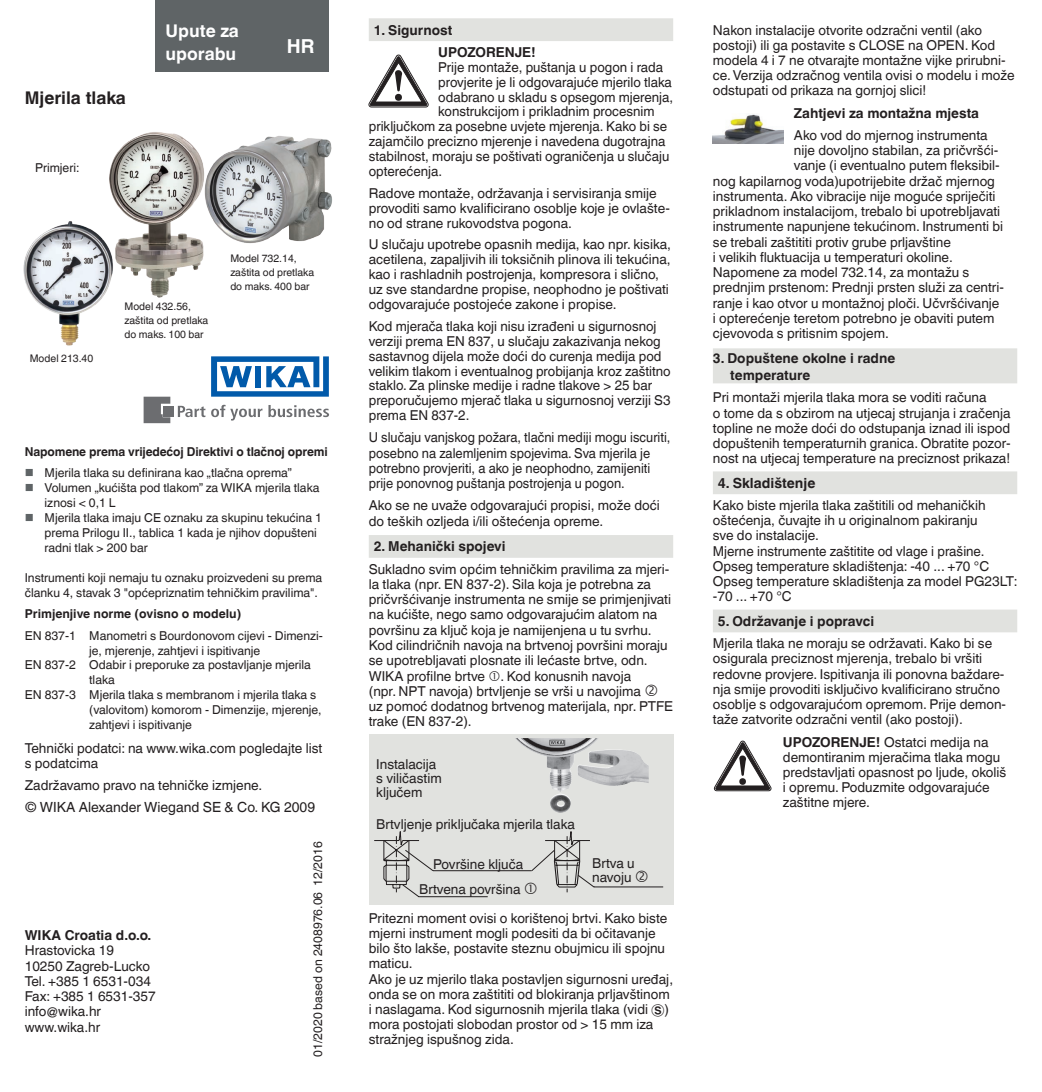
<style>
.page{position:relative;width:1042px;height:1092px;background:#fff}
.page>*{position:absolute;margin:0;border:0;box-sizing:border-box;transform-origin:0 0}
.t1{font:700 19.25px "Helvetica World";color:#fff}
.t2{font:700 17.5px/22.8px "Helvetica World";color:#fff}
.t3{font:700 17.5px "Helvetica World";color:#231f20}
.t4{font:14px "Helvetica World";color:#231f20}
.t5{font:700 14px "Helvetica World";color:#231f20}
.t6{font:13.65px/15.2px "Helvetica World";color:#231f20}
.t7{font:13.65px/15.2px "Helvetica World";color:#231f20;scale:.95 1}
.t8{font:700 13.65px/22.2px "Helvetica World";color:#231f20}
.t9{font:12.25px/14.9px "Helvetica World";color:#231f20}
.t10{font:700 12.25px "Helvetica World";letter-spacing:-.01em;color:#231f20}
.t11{font:10.5px/14px "Helvetica World";color:#231f20}
.s1{font-family:"Wika"}
.s2{font-weight:700}
</style>
<div class="page">
<div style="left:155px;top:0;width:173px;height:72px;background:#5f6466"></div>
<img style="left:23px;top:132px;width:309px;height:214px">
<svg style="left:178px;top:406px;width:27px;height:11px"></svg>
<svg style="left:211px;top:405px;width:51px;height:15px"></svg>
<svg style="left:268px;top:405px;width:61px;height:12px"></svg>
<div style="left:164px;top:406px;width:10px;height:10px;background:#6c6d70"></div>
<svg style="left:144px;top:396px;width:26px;height:27px"></svg>
<svg style="left:211px;top:356px;width:118px;height:40px"></svg>
<svg style="left:369px;top:55px;width:59px;height:52px"></svg>
<img style="left:713px;top:114px;width:71px;height:30px">
<div style="left:369px;top:18px;width:304px;height:23px;background:#e1e2df"></div>
<div style="left:369px;top:535px;width:304px;height:22px;background:#e1e2df"></div>
<div style="left:713px;top:348px;width:304px;height:35px;background:#e1e2df"></div>
<div style="left:713px;top:471px;width:304px;height:23px;background:#e1e2df"></div>
<div style="left:713px;top:609px;width:304px;height:23px;background:#e1e2df"></div>
<svg style="left:714px;top:741px;width:57px;height:49px"></svg>
<div style="left:369px;top:734px;width:304px;height:170px;background:#e1e2df"></div>
<img style="left:515px;top:738px;width:60px;height:53px">
<svg style="left:374px;top:831px;width:289px;height:66px"></svg>
<p class="t2" style="left:166px;top:20px;width:75px">Upute za uporabu</p>
<p class="t8" style="left:438px;top:19px;width:99px;text-indent:-65px">1. Sigurnost<br>UPOZORENJE!</p>
<p class="t6" style="left:438px;top:59px;width:226px">Prije montaže, puštanja u pogon i rada</p>
<p class="t6" style="left:438px;top:74px;width:235px">provjerite je li odgovarajuće mjerilo tlaka</p>
<p class="t6" style="left:438px;top:89px;width:236px">odabrano u skladu s opsegom mjerenja,</p>
<p class="t6" style="left:438px;top:104px;width:218px">konstrukcijom i prikladnim procesnim</p>
<p class="t6" style="left:369px;top:119px;width:300px">priključkom za posebne uvjete mjerenja. Kako bi se</p>
<p class="t6" style="left:369px;top:134px;width:298px">zajamčilo precizno mjerenje i navedena dugotrajna</p>
<p class="t6" style="left:369px;top:149px;width:302px">stabilnost, moraju se poštivati ograničenja u slučaju</p>
<p class="t6" style="left:369px;top:164px;width:75px">opterećenja.</p>
<p class="t6" style="left:369px;top:186px;width:303px">Radove montaže, održavanja i servisiranja smije provoditi samo kvalificirano osoblje koje je ovlašte&shy;no od strane rukovodstva pogona.</p>
<p class="t6" style="left:369px;top:237px;width:304px">U slučaju upotrebe opasnih medija, kao npr. kisika, acetilena, zapaljivih ili toksičnih plinova ili tekućina, kao i rashladnih postrojenja, kompresora i slično, uz sve standardne propise, neophodno je poštivati odgovarajuće postojeće zakone i propise.</p>
<p class="t6" style="left:369px;top:319px;width:303px">Kod mjerača tlaka koji nisu izrađeni u sigurnosnoj verziji prema EN 837, u slučaju zakazivanja nekog sastavnog dijela može doći do curenja medija pod velikim tlakom i eventualnog probijanja kroz zaštitno staklo. Za plinske medije i radne tlakove &gt; 25 bar preporučujemo mjerač tlaka u sigurnosnoj verziji S3 prema EN 837-2.</p>
<p class="t7" style="left:369px;top:430px;width:319px">U slučaju vanjskog požara, tlačni mediji mogu iscuriti, posebno na zalemljenim spojevima. Sva mjerila je potrebno provjeriti, a ako je neophodno, zamijeniti prije ponovnog puštanja postrojenja u pogon.</p>
<p class="t6" style="left:369px;top:498px;width:293px">Ako se ne uvaže odgovarajući propisi, može doći do teških ozljeda i/ili oštećenja opreme.</p>
<p class="t8" style="left:374px;top:535px;width:133px">2. Mehanički spojevi</p>
<p class="t6" style="left:369px;top:561px;width:306px">Sukladno svim općim tehničkim pravilima za mjeri&shy;la tlaka (npr. EN 837-2). Sila koja je potrebna za pričvršćivanje instrumenta ne smije se primjenjivati na kućište, nego samo odgovarajućim alatom na površinu za ključ koja je namijenjena u tu svrhu.<br>Kod cilindričnih navoja na brtvenoj površini moraju se upotrebljavati plosnate ili lećaste brtve, odn.<br>WIKA profilne brtve . Kod konusnih navoja<br>(npr. NPT navoja) brtvljenje se vrši u navojima<br>uz pomoć dodatnog brtvenog materijala, npr. PTFE trake (EN 837-2).</p>
<h1 class="t1" style="left:287px;top:35px;width:29px">HR</h1>
<p class="t3" style="left:25px;top:87px;width:103px">Mjerila tlaka</p>
<p class="t9" style="left:35px;top:160px;width:46px">Primjeri:</p>
<p class="t11" style="left:230px;top:251px;width:85px">Model 732.14, zaštita od pretlaka do maks. 400 bar</p>
<p class="t11" style="left:124px;top:299px;width:85px">Model 432.56, zaštita od pretlaka do maks. 100 bar</p>
<p class="t11" style="left:30px;top:352px;width:65px">Model 213.40</p>
<p class="t10" style="left:25px;top:444px;width:304px">Napomene prema vrijedećoj Direktivi o tlačnoj opremi</p>
<p class="t9" style="left:45px;top:465px;width:279px">Mjerila tlaka su definirana kao „tlačna oprema” Volumen „kućišta pod tlakom” za WIKA mjerila tlaka iznosi &lt; 0,1 L<br>Mjerila tlaka imaju CE oznaku za skupinu tekućina 1 prema Prilogu II., tablica 1 kada je njihov dopušteni radni tlak &gt; 200 bar</p>
<p class="t9" style="left:25px;top:569px;width:299px">Instrumenti koji nemaju tu oznaku proizvedeni su prema članku 4, stavak 3 "općepriznatim tehničkim pravilima".</p>
<p class="t10" style="left:25px;top:606px;width:218px">Primjenjive norme (ovisno o modelu)</p>
<p class="t9" style="left:25px;top:628px;width:300px">EN 837-1 Manometri s Bourdonovom cijevi - Dimenzi-</p>
<p class="t9" style="left:89px;top:643px;width:173px">je, mjerenje, zahtjevi i ispitivanje</p>
<p class="t9" style="left:25px;top:657px;width:288px">EN 837-2 Odabir i preporuke za postavljanje mjerila</p>
<p class="t9" style="left:89px;top:672px;width:27px">tlaka</p>
<p class="t9" style="left:25px;top:687px;width:293px">EN 837-3 Mjerila tlaka s membranom i mjerila tlaka s</p>
<p class="t9" style="left:89px;top:702px;width:234px">(valovitom) komorom - Dimenzije, mjerenje,</p>
<p class="t9" style="left:89px;top:717px;width:104px">zahtjevi i ispitivanje</p>
<p class="t6" style="left:25px;top:740px;width:299px">Tehnički podatci: na www.wika.com pogledajte list s podatcima</p>
<p class="t6" style="left:25px;top:778px;width:239px">Zadržavamo pravo na tehničke izmjene.</p>
<p class="t4" style="left:25px;top:798px;width:292px">© WIKA Alexander Wiegand SE &amp; Co. KG 2009</p>
<p class="t6" style="left:376px;top:757px;width:67px;line-height:14px">Instalacija s viličastim ključem</p>
<p class="t6" style="left:376px;top:816px;width:200px">Brtvljenje priključaka mjerila tlaka</p>
<p class="t8" style="left:25px;top:924px;width:128px">WIKA Croatia d.o.o.</p>
<p class="t6" style="left:25px;top:943px;width:132px">Hrastovicka 19<br>10250 Zagreb-Lucko<br>Tel. +385 1 6531-034<br>Fax: +385 1 6531-357 info@wika.hr www.wika.hr</p>
<p class="t9" style="left:310px;top:1056px;width:217px;rotate:-90deg">01/2020 based on 2408976.06 12/2016</p>
<p class="t6" style="left:419px;top:851px;width:105px;line-height:25.4px;text-align:right">Površine ključa<br>Brtvena površina</p>
<p class="t6" style="left:592px;top:856px;width:44px;line-height:14px">Brtva u navoju</p>
<p class="t6" style="left:369px;top:910px;width:306px">Pritezni moment ovisi o korištenoj brtvi. Kako biste mjerni instrument mogli podesiti da bi očitavanje bilo što lakše, postavite steznu obujmicu ili spojnu maticu.<br>Ako je uz mjerilo tlaka postavljen sigurnosni uređaj, onda se on mora zaštititi od blokiranja prljavštinom i naslagama. Kod sigurnosnih mjerila tlaka (vidi <span class="s1">k</span>) mora postojati slobodan prostor od &gt; 15 mm iza stražnjeg ispušnog zida.</p>
<p class="t6" style="left:713px;top:22px;width:303px">Nakon instalacije otvorite odzračni ventil (ako postoji) ili ga postavite s CLOSE na OPEN. Kod modela 4 i 7 ne otvarajte montažne vijke prirubni&shy;ce. Verzija odzračnog ventila ovisi o modelu i može odstupati od prikaza na gornjoj slici!</p>
<p class="t8" style="left:794px;top:102px;width:187px">Zahtjevi za montažna mjesta</p>
<p class="t6" style="left:794px;top:128px;width:195px">Ako vod do mjernog instrumenta</p>
<p class="t6" style="left:794px;top:143px;width:206px">nije dovoljno stabilan, za pričvršći-</p>
<p class="t6" style="left:794px;top:158px;width:207px">vanje (i eventualno putem fleksibil-</p>
<p class="t6" style="left:713px;top:173px;width:283px">nog kapilarnog voda)upotrijebite držač mjernog</p>
<p class="t6" style="left:713px;top:188px;width:284px">instrumenta. Ako vibracije nije moguće spriječiti</p>
<p class="t6" style="left:713px;top:204px;width:289px">prikladnom instalacijom, trebalo bi upotrebljavati</p>
<p class="t6" style="left:713px;top:219px;width:292px">instrumente napunjene tekućinom. Instrumenti bi</p>
<p class="t6" style="left:713px;top:234px;width:239px">se trebali zaštititi protiv grube prljavštine</p>
<p class="t6" style="left:713px;top:249px;width:241px">i velikih fluktuacija u temperaturi okoline.</p>
<p class="t6" style="left:713px;top:265px;width:258px">Napomene za model 732.14, za montažu s</p>
<p class="t6" style="left:713px;top:280px;width:292px">prednjim prstenom: Prednji prsten služi za centri-</p>
<p class="t6" style="left:713px;top:295px;width:288px">ranje i kao otvor u montažnoj ploči. Učvršćivanje</p>
<p class="t6" style="left:713px;top:310px;width:283px">i opterećenje teretom potrebno je obaviti putem</p>
<p class="t6" style="left:713px;top:325px;width:177px">cjevovoda s pritisnim spojem.</p>
<p class="t8" style="left:730px;top:349px;width:166px;line-height:17.5px;text-indent:-17px">3. Dopuštene okolne i radne temperature</p>
<p class="t6" style="left:713px;top:390px;width:299px">Pri montaži mjerila tlaka mora se voditi računa<br>o tome da s obzirom na utjecaj strujanja i zračenja topline ne može doći do odstupanja iznad ili ispod dopuštenih temperaturnih granica. Obratite pozor&shy;nost na utjecaj temperature na preciznost prikaza!</p>
<p class="t5" style="left:718px;top:474px;width:99px">4. Skladištenje</p>
<p class="t6" style="left:713px;top:497px;width:306px">Kako biste mjerila tlaka zaštitili od mehaničkih oštećenja, čuvajte ih u originalnom pakiranju<br>sve do instalacije.<br>Mjerne instrumente zaštitite od vlage i prašine.<br>Opseg temperature skladištenja: -40 ... +70 °C Opseg temperature skladištenja za model PG23LT: -70 ... +70 °C</p>
<p class="t8" style="left:718px;top:610px;width:158px">5. Održavanje i popravci</p>
<p class="t6" style="left:713px;top:635px;width:295px">Mjerila tlaka ne moraju se održavati. Kako bi se osigurala preciznost mjerenja, trebalo bi vršiti redovne provjere. Ispitivanja ili ponovna baždare&shy;nja smije provoditi isključivo kvalificirano stručno osoblje s odgovarajućom opremom. Prije demon&shy;taže zatvorite odzračni ventil (ako postoji).</p>
<p class="t6" style="left:783px;top:734px;width:225px"><span class="s2">UPOZORENJE!</span> Ostatci medija na demontiranim mjeračima tlaka mogu predstavljati opasnost po ljude, okoliš i opremu. Poduzmite odgovarajuće zaštitne mjere.</p>
</div>
